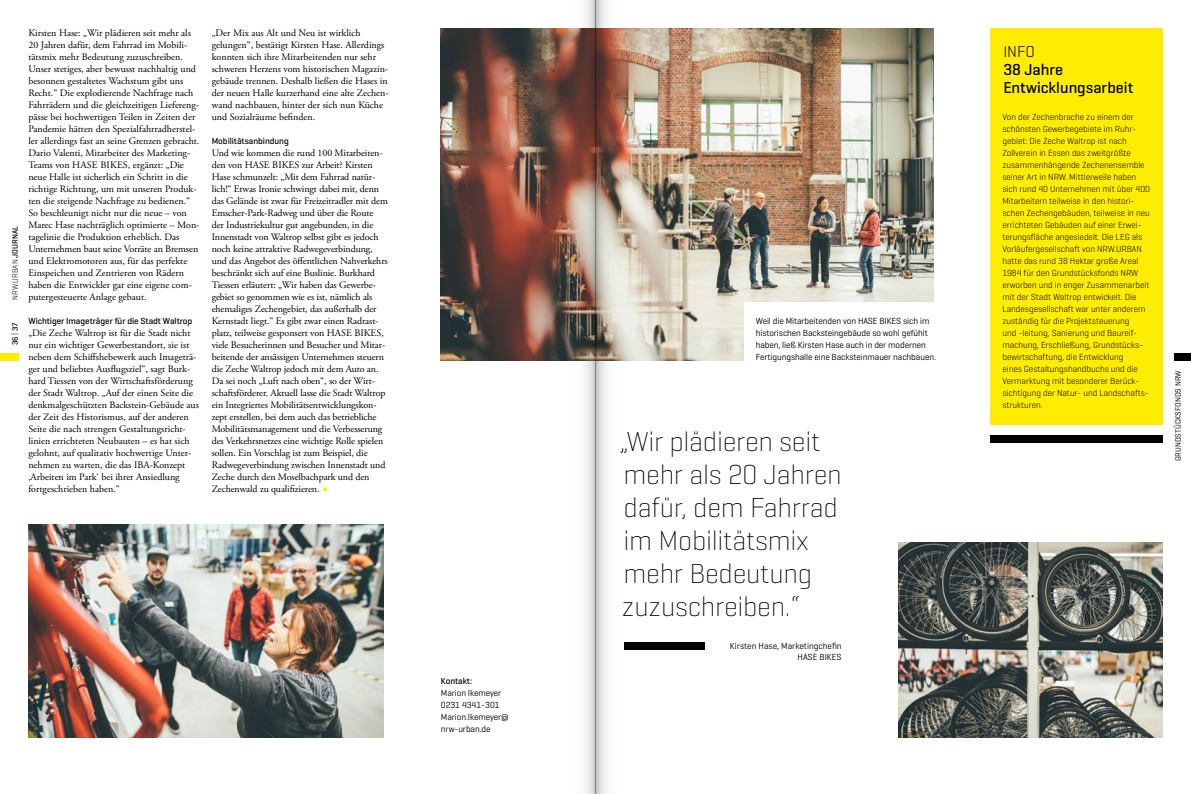
<style>
.page{position:relative;width:1191px;height:794px;background:#fff}
.page>*{position:absolute;margin:0;border:0;box-sizing:border-box;transform-origin:0 0}
.t1{font:200 28px/33px "Geogrotesque";letter-spacing:-.01em;color:#000}
.t2{font:500 16.1px/17.8px "Geogrotesque";color:#000}
.t3{font:300 16.1px "Geogrotesque";color:#000}
.t4{font:10px/12px "Adobe Garamond Pro";color:#000}
.t5{font:300 9px/12px "Geogrotesque";letter-spacing:-.005em;color:#000}
.t6{font:9px/12px "Geogrotesque";letter-spacing:-.01em;color:#000}
.t7{font:500 9px "Geogrotesque";letter-spacing:-.005em;color:#000}
.t8{font:8px "Geogrotesque";color:#000}
.t9{font:300 8px "Geogrotesque";color:#000}
.t10{font:500 8px "Geogrotesque";color:#000}
.s1{font-weight:500}
.s2{font-weight:300}
.s3{font-family:"Geogrotesque";font-size:18px;color:#ffed00}
</style>
<div class="page">
<div style="left:0;top:354px;width:19px;height:7px;background:#ffed00"></div>
<div style="left:1174px;top:354px;width:17px;height:7px;background:#000"></div>
<div style="left:990px;top:28px;width:172px;height:397px;background:#ffed00"></div>
<div style="left:990px;top:435px;width:172px;height:7px;background:#000"></div>
<div style="left:624px;top:642px;width:80px;height:7px;background:#000"></div>
<img style="left:441px;top:28px;width:492px;height:333px">
<img style="left:899px;top:542px;width:263px;height:195px">
<div style="left:744px;top:302px;width:195px;height:69px;background:#fff"></div>
<img style="left:28px;top:524px;width:356px;height:213px">
<svg style="left:595px;top:0;width:37px;height:794px"></svg>
<svg style="left:558px;top:0;width:37px;height:794px"></svg>
<p class="t9" style="left:10px;top:300px;width:75px;rotate:-90deg">NRW.URBAN <span class="s1">JOURNAL</span></p>
<p class="t10" style="left:10px;top:345px;width:25px;rotate:-90deg">36 <span class="s2">|</span> 37</p>
<p class="t4" style="left:28px;top:27px;width:173px">Kirsten Hase: „Wir plädieren seit mehr als 20 Jahren dafür, dem Fahrrad im Mobili&shy;tätsmix mehr Bedeutung zuzuschreiben.<br>Unser stetiges, aber bewusst nachhaltig und besonnen gestaltetes Wachstum gibt uns Recht.“ Die explodierende Nachfrage nach Fahrrädern und die gleichzeitigen Liefereng&shy;pässe bei hochwertigen Teilen in Zeiten der Pandemie hätten den Spezialfahrradherstel&shy;ler allerdings fast an seine Grenzen gebracht.<br>Dario Valenti, Mitarbeiter des Marketing-Teams von HASE BIKES, ergänzt: „Die neue Halle ist sicherlich ein Schritt in die richtige Richtung, um mit unseren Produk&shy;ten die steigende Nachfrage zu bedienen.“ So beschleunigt nicht nur die neue – von Marec Hase nachträglich optimierte – Mon&shy;tagelinie die Produktion erheblich. Das Unternehmen baut seine Vorräte an Bremsen und Elektromotoren aus, für das perfekte Einspeichen und Zentrieren von Rädern haben die Entwickler gar eine eigene com&shy;putergesteuerte Anlage gebaut.</p>
<p class="t7" style="left:28px;top:315px;width:165px">Wichtiger Imageträger für die Stadt Waltrop</p>
<p class="t4" style="left:28px;top:327px;width:172px">„Die Zeche Waltrop ist für die Stadt nicht nur ein wichtiger Gewerbestandort, sie ist neben dem Schiffshebewerk auch Imageträ&shy;ger und beliebtes Ausflugsziel“, sagt Burk&shy;hard Tiessen von der Wirtschaftsförderung der Stadt Waltrop. „Auf der einen Seite die denkmalgeschützten Backstein-Gebäude aus der Zeit des Historismus, auf der anderen Seite die nach strengen Gestaltungsricht&shy;linien errichteten Neubauten – es hat sich gelohnt, auf qualitativ hochwertige Unter&shy;nehmen zu warten, die das IBA-Konzept ‚Arbeiten im Park‘ bei ihrer Ansiedlung fortgeschrieben haben.“</p>
<p class="t4" style="left:212px;top:27px;width:178px">„Der Mix aus Alt und Neu ist wirklich gelungen“, bestätigt Kirsten Hase. Allerdings konnten sich ihre Mitarbeitenden nur sehr schweren Herzens vom historischen Magazin&shy;gebäude trennen. Deshalb ließen die Hases in der neuen Halle kurzerhand eine alte Zechen&shy;wand nachbauen, hinter der sich nun Küche und Sozialräume befinden.</p>
<p class="t7" style="left:212px;top:135px;width:79px">Mobilitätsanbindung</p>
<p class="t4" style="left:212px;top:147px;width:178px">Und wie kommen die rund 100 Mitarbeiten&shy;den von HASE BIKES zur Arbeit? Kirsten Hase schmunzelt: „Mit dem Fahrrad natür&shy;lich!“ Etwas Ironie schwingt dabei mit, denn das Gelände ist zwar für Freizeitradler mit dem Emscher-Park-Radweg und über die Route der Industriekultur gut angebunden, in die Innenstadt von Waltrop selbst gibt es jedoch noch keine attraktive Radwegeverbindung, und das Angebot des öffentlichen Nahverkehrs beschränkt sich auf eine Buslinie. Burkhard Tiessen erläutert: „Wir haben das Gewerbe&shy;gebiet so genommen wie es ist, nämlich als ehemaliges Zechengebiet, das außerhalb der Kernstadt liegt.“ Es gibt zwar einen Radrast&shy;platz, teilweise gesponsert von HASE BIKES, viele Besucherinnen und Besucher und Mitar&shy;beitende der ansässigen Unternehmen steuern die Zeche Waltrop jedoch mit dem Auto an.<br>Da sei noch „Luft nach oben“, so der Wirt&shy;schaftsförderer. Aktuell lasse die Stadt Waltrop ein Integriertes Mobilitätsentwicklungskon&shy;zept erstellen, bei dem auch das betriebliche Mobilitätsmanagement und die Verbesserung des Verkehrsnetzes eine wichtige Rolle spielen sollen. Ein Vorschlag ist zum Beispiel, die Radwegeverbindung zwischen Innenstadt und Zeche durch den Moselbachpark und den Zechenwald zu qualifizieren. <span class="s3">∆</span></p>
<p class="t7" style="left:441px;top:675px;width:33px">Kontakt:</p>
<p class="t6" style="left:441px;top:687px;width:69px">Marion Ikemeyer<br>0231 4341-301<br>Marion.Ikemeyer@ nrw-urban.de</p>
<p class="t6" style="left:755px;top:315px;width:182px">Weil die Mitarbeitenden von HASE BIKES sich im historischen Backsteingebäude so wohl gefühlt haben, ließ Kirsten Hase auch in der modernen Fertigungshalle eine Backsteinmauer nachbauen.</p>
<h1 class="t1" style="left:620px;top:424px;width:223px">„Wir plädieren seit mehr als 20 Jahren dafür, dem Fahrrad im Mobilitätsmix mehr Bedeutung zuzuschreiben.“</h1>
<p class="t6" style="left:730px;top:640px;width:113px;line-height:10.8px;text-align:right">Kirsten Hase, Marketingchefin<br>HASE BIKES</p>
<h2 class="t3" style="left:1003px;top:42px;width:33px">INFO</h2>
<h2 class="t2" style="left:1003px;top:61px;width:132px">38 Jahre<br>Entwicklungsarbeit</h2>
<p class="t5" style="left:1002px;top:111px;width:149px">Von der Zechenbrache zu einem der schönsten Gewerbegebiete im Ruhr&shy;gebiet: Die Zeche Waltrop ist nach Zollverein in Essen das zweitgrößte zusammenhängende Zechenensemble seiner Art in NRW. Mittlerweile haben sich rund 40 Unternehmen mit über 400<br>Mitarbeitern teilweise in den histori&shy;schen Zechengebäuden, teilweise in neu errichteten Gebäuden auf einer Erwei&shy;terungsfläche angesiedelt. Die LEG als Vorläufergesellschaft von NRW.URBAN hatte das rund 38 Hektar große Areal 1984 für den Grundstücksfonds NRW erworben und in enger Zusammenarbeit mit der Stadt Waltrop entwickelt. Die Landesgesellschaft war unter anderem zuständig für die Projektsteuerung<br>und -leitung, Sanierung und Baureif&shy;machung, Erschließung, Grundstücks&shy;bewirtschaftung, die Entwicklung<br>eines Gestaltungshandbuchs und die Vermarktung mit besonderer Berück&shy;sichtigung der Natur- und Landschafts&shy;strukturen.</p>
<p class="t8" style="left:1173px;top:461px;width:93px;rotate:-90deg">GRUNDSTÜCKSFONDS NRW</p>
</div>
